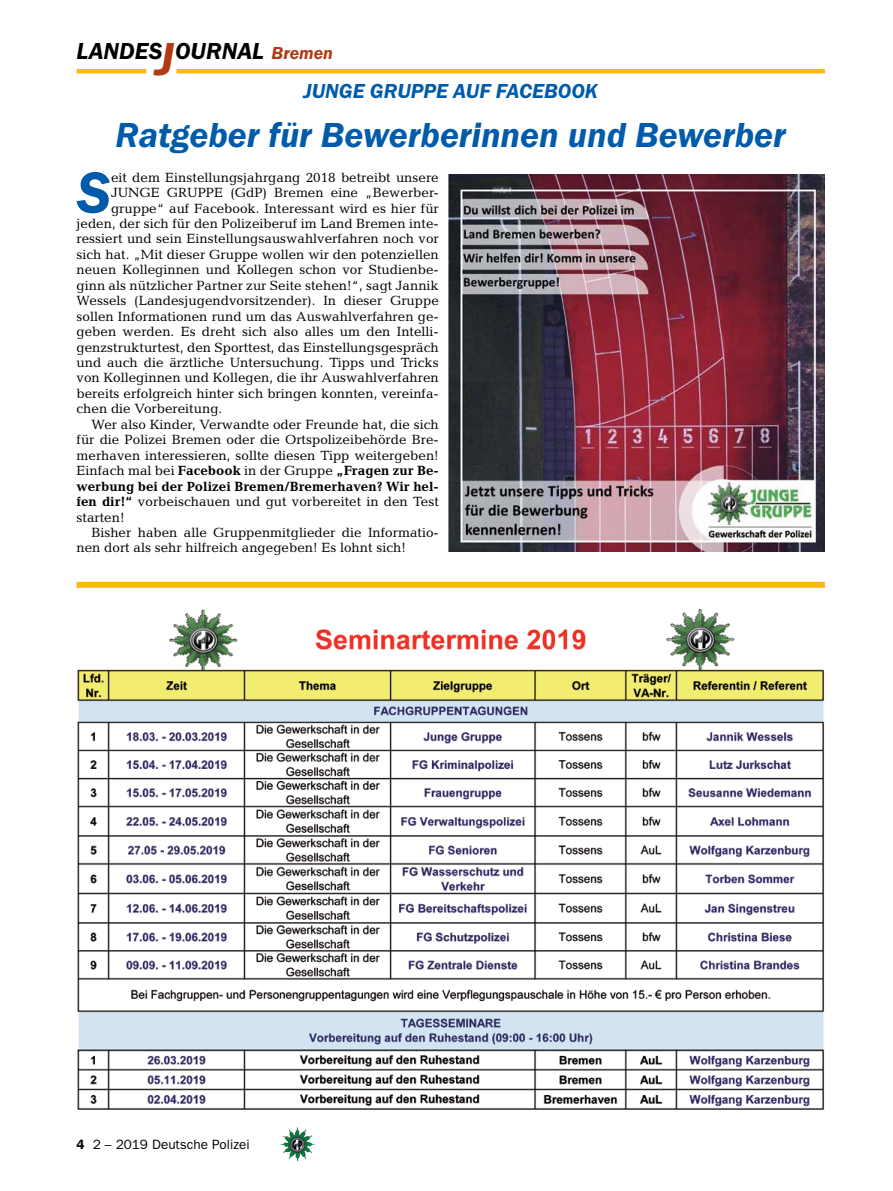
<style>
.page{position:relative;width:893px;height:1191px;background:#fff}
.page>*{position:absolute;margin:0;border:0;box-sizing:border-box;transform-origin:0 0}
.t1{font:italic 600 59.85px "Franklin Gothic Itc T";color:#005baa}
.t2{font:italic 600 36px "Franklin Gothic Itc T";color:#005baa}
.t3{font:italic 600 24px "Franklin Gothic Itc T";color:#000}
.t4{font:italic 600 21px "Franklin Gothic Itc T";color:#005baa}
.t5{font:13.5px "Candida";color:#000}
.t6{font:700 13.5px "Candida";color:#000}
.t7{font:13.5px "Franklin Gothic";color:#000}
.s1{font-size:48px;color:#b33916}
.s2{font-size:18px;color:#b33916}
.s3{font-weight:700}
.s4{font-weight:600}
</style>
<div class="page">
<hr style="left:77px;top:69px;width:69px;height:4px;background:#fdb913">
<hr style="left:176px;top:69px;width:649px;height:4px;background:#fdb913">
<img style="left:281px;top:1128px;width:16px;height:24px">
<img style="left:77px;top:609px;width:748px;height:500px">
<img style="left:448px;top:174px;width:377px;height:377px">
<div style="left:77px;top:582px;width:748px;height:6px;background:#fdb913"></div>
<h3 class="t3" style="left:77px;top:37px;width:258px">LANDES<span class="s1">J</span>OURNAL <span class="s2">Bremen</span></h3>
<h3 class="t4" style="left:303px;top:79px;width:81px">Junge Gruppe</h3>
<h3 class="t4" style="left:453px;top:79px;width:93px">auf Faceboo</h3>
<h3 class="t4" style="left:585px;top:79px;width:15px">k</h3>
<h2 class="t2" style="left:116px;top:114px;width:672px">Ratgeber für Bewerberinnen und Bewerber</h2>
<h1 class="t1" style="left:77px;top:158px;width:36px">S</h1>
<p class="t5" style="left:111px;top:169px;width:329px">eit dem Einstellungsjahrgang 2018 betreibt unsere</p>
<p class="t5" style="left:111px;top:185px;width:329px">JUNGE GRUPPE (GdP) Bremen eine „Bewerber-</p>
<p class="t5" style="left:111px;top:200px;width:329px">gruppe“ auf Facebook. Interessant wird es hier für</p>
<p class="t5" style="left:77px;top:216px;width:364px">jeden, der sich für den Polizeiberuf im Land Bremen inte-</p>
<p class="t5" style="left:77px;top:231px;width:364px">ressiert und sein Einstellungsauswahlverfahren noch vor</p>
<p class="t5" style="left:77px;top:247px;width:364px">sich hat. „Mit dieser Gruppe wollen wir den potenziellen</p>
<p class="t5" style="left:77px;top:262px;width:364px">neuen Kolleginnen und Kollegen schon vor Studienbe-</p>
<p class="t5" style="left:77px;top:277px;width:364px">ginn als nützlicher Partner zur Seite stehen!“, sagt Jannik</p>
<p class="t5" style="left:77px;top:293px;width:364px">Wessels (Landesjugendvorsitzender). In dieser Gruppe</p>
<p class="t5" style="left:77px;top:308px;width:364px">sollen Informationen rund um das Auswahlverfahren ge-</p>
<p class="t5" style="left:77px;top:324px;width:364px">geben werden. Es dreht sich also alles um den Intelli-</p>
<p class="t5" style="left:77px;top:339px;width:364px">genzstrukturtest, den Sporttest, das Einstellungsgespräch</p>
<p class="t5" style="left:77px;top:355px;width:364px">und auch die ärztliche Untersuchung. Tipps und Tricks</p>
<p class="t5" style="left:77px;top:370px;width:364px">von Kolleginnen und Kollegen, die ihr Auswahlverfahren</p>
<p class="t5" style="left:77px;top:386px;width:364px">bereits erfolgreich hinter sich bringen konnten, vereinfa-</p>
<p class="t5" style="left:77px;top:401px;width:147px">chen die Vorbereitung.</p>
<p class="t5" style="left:91px;top:416px;width:349px">Wer also Kinder, Verwandte oder Freunde hat, die sich</p>
<p class="t5" style="left:77px;top:432px;width:364px">für die Polizei Bremen oder die Ortspolizeibehörde Bre-</p>
<p class="t5" style="left:77px;top:447px;width:364px">merhaven interessieren, sollte diesen Tipp weitergeben!</p>
<p class="t5" style="left:77px;top:463px;width:364px">Einfach mal bei <span class="s3">Facebook</span> in der Gruppe <span class="s3">„Fragen zur Be-</span></p>
<p class="t6" style="left:77px;top:478px;width:364px">werbung bei der Polizei Bremen/Bremerhaven? Wir hel-</p>
<p class="t5" style="left:77px;top:494px;width:364px"><span class="s3">fen dir!“</span> vorbeischauen und gut vorbereitet in den Test</p>
<p class="t5" style="left:77px;top:509px;width:50px">starten!</p>
<p class="t5" style="left:91px;top:525px;width:349px">Bisher haben alle Gruppenmitglieder die Informatio-</p>
<p class="t5" style="left:77px;top:540px;width:331px">nen dort als sehr hilfreich angegeben! Es lohnt sich!</p>
<p class="t7" style="left:77px;top:1136px;width:175px"><span class="s4">4</span> 2 – 2019 Deutsche Polizei</p>
</div>
